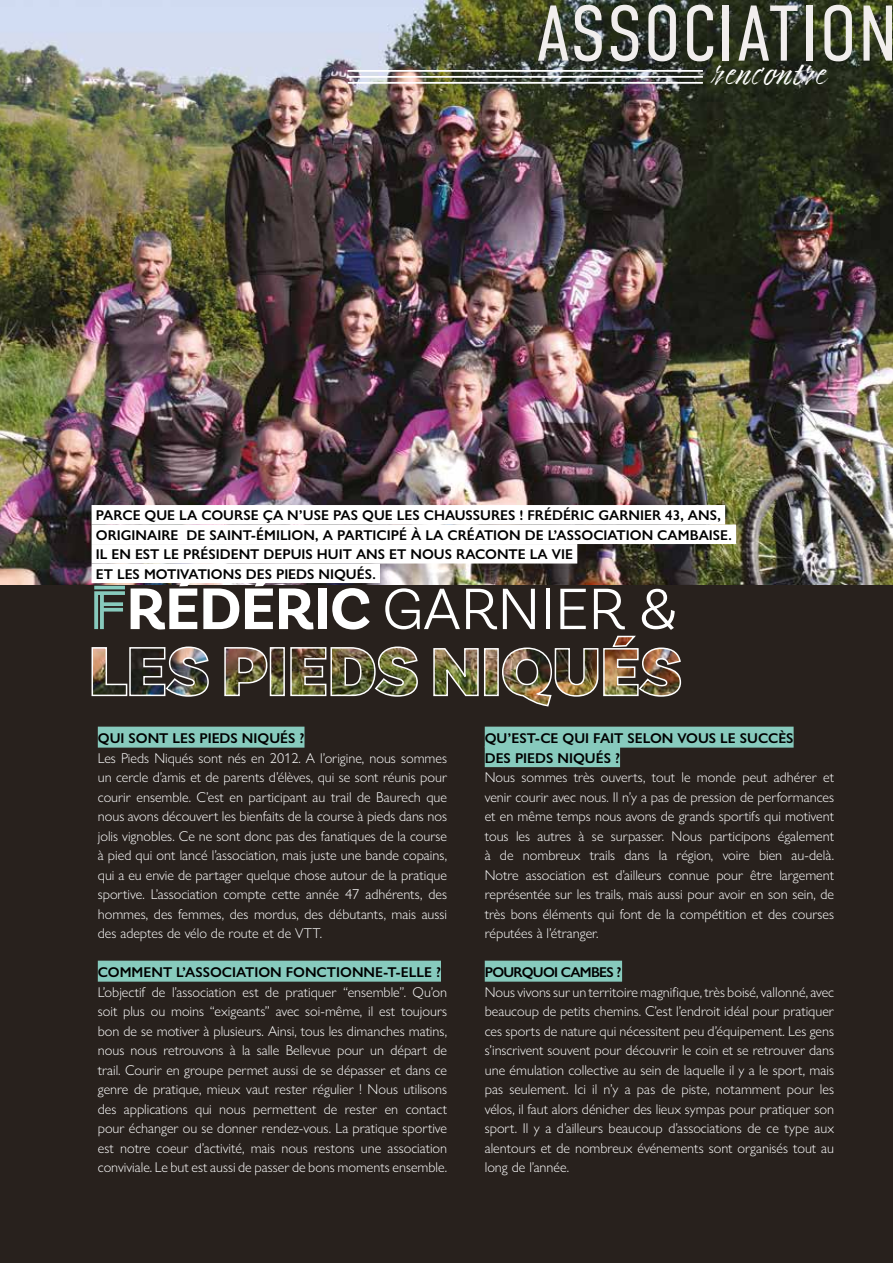
<style>
.page{position:relative;width:893px;height:1263px;background:#fff}
.page>*{position:absolute;margin:0;border:0;box-sizing:border-box;transform-origin:0 0}
.t1{font:300 78.75px "DIN Condensed";letter-spacing:.01em;color:#f1eeed;scale:1.04 1}
.t2{font:300 61.5px "Basic Sans";letter-spacing:-.02em;color:#fff;scale:1.04 1}
.t3{font:30px "Timberline";letter-spacing:.06em;color:#fff}
.t4{font:300 14.25px/19.5px "Gill Sans Nova";color:#fff;text-align:justify}
.t5{font:600 14.25px/19.5px "Gill Sans Nova";color:#000}
.t6{font:600 14.25px "Gill Sans Nova";letter-spacing:-.05em;color:#000}
.s1{font-family:"Arya Double";font-weight:400;color:#87cabd}
.s2{font-weight:700}
</style>
<div class="page">
<img style="left:0;top:0;width:893px;height:585px">
<div style="left:0;top:585px;width:893px;height:678px;background:#28211d"></div>
<div style="left:98px;top:727px;width:206px;height:21px;background:#87cabd"></div>
<div style="left:98px;top:961px;width:343px;height:21px;background:#87cabd"></div>
<div style="left:485px;top:727px;width:309px;height:21px;background:#87cabd"></div>
<div style="left:485px;top:746px;width:135px;height:21px;background:#87cabd"></div>
<div style="left:485px;top:961px;width:137px;height:21px;background:#87cabd"></div>
<hr style="left:348px;top:82px;width:355px;height:2px;background:#fff">
<hr style="left:348px;top:76px;width:355px;height:2px;background:#fff">
<hr style="left:348px;top:70px;width:355px;height:2px;background:#fff">
<div style="left:92px;top:505px;width:633px;height:19px;background:#fff"></div>
<div style="left:92px;top:524px;width:644px;height:20px;background:#fff"></div>
<div style="left:92px;top:544px;width:485px;height:19px;background:#fff"></div>
<div style="left:92px;top:563px;width:288px;height:20px;background:#fff"></div>
<img style="left:91px;top:635px;width:591px;height:72px">
<h1 class="t1" style="left:535px;top:-11px;width:350px">ASSOCIATION</h1>
<h3 class="t3" style="left:715px;top:56px;width:113px">rencontre</h3>
<p class="t5" style="left:96px;top:506px;width:638px">PARCE QUE LA COURSE ÇA N’USE PAS QUE LES CHAUSSURES ! FRÉDÉRIC GARNIER 43, ANS, ORIGINAIRE DE SAINT-ÉMILION, A PARTICIPÉ À LA CRÉATION DE L’ASSOCIATION CAMBAISE.<br>IL EN EST LE PRÉSIDENT DEPUIS HUIT ANS ET NOUS RACONTE LA VIE<br>ET LES MOTIVATIONS DES PIEDS NIQUÉS.</p>
<h2 class="t2" style="left:89px;top:572px;width:567px"><span class="s1">F</span><span class="s2">RÉDÉRIC</span> GARNIER &amp;</h2>
<p class="t5" style="left:98px;top:729px;width:208px">QUI SONT LES PIEDS NIQUÉS ?</p>
<p class="t4" style="left:98px;top:748px;width:351px">Les Pieds Niqués sont nés en 2012. A l’origine, nous sommes un cercle d’amis et de parents d’élèves, qui se sont réunis pour courir ensemble. C’est en participant au trail de Baurech que nous avons découvert les bienfaits de la course à pieds dans nos jolis vignobles. Ce ne sont donc pas des fanatiques de la course à pied qui ont lancé l’association, mais juste une bande copains, qui a eu envie de partager quelque chose autour de la pratique sportive. L’association compte cette année 47 adhérents, des hommes, des femmes, des mordus, des débutants, mais aussi des adeptes de vélo de route et de VTT.</p>
<p class="t5" style="left:98px;top:963px;width:345px">COMMENT L’ASSOCIATION FONCTIONNE-T-ELLE ?</p>
<p class="t4" style="left:98px;top:982px;width:351px">L’objectif de l’association est de pratiquer “ensemble”. Qu’on soit plus ou moins “exigeants” avec soi-même, il est toujours bon de se motiver à plusieurs. Ainsi, tous les dimanches matins, nous nous retrouvons à la salle Bellevue pour un départ de trail. Courir en groupe permet aussi de se dépasser et dans ce genre de pratique, mieux vaut rester régulier ! Nous utilisons des applications qui nous permettent de rester en contact pour échanger ou se donner rendez-vous. La pratique sportive est notre coeur d’activité, mais nous restons une association conviviale. Le but est aussi de passer de bons moments ensemble.</p>
<p class="t5" style="left:485px;top:729px;width:310px">QU’EST-CE QUI FAIT SELON VOUS LE SUCCÈS<br>DES PIEDS NIQUÉS ?</p>
<p class="t4" style="left:485px;top:768px;width:351px">Nous sommes très ouverts, tout le monde peut adhérer et venir courir avec nous. Il n’y a pas de pression de performances et en même temps nous avons de grands sportifs qui motivent tous les autres à se surpasser. Nous participons également à de nombreux trails dans la région, voire bien au-delà.<br>Notre association est d’ailleurs connue pour être largement représentée sur les trails, mais aussi pour avoir en son sein, de très bons éléments qui font de la compétition et des courses réputées à l’étranger.</p>
<p class="t6" style="left:485px;top:964px;width:138px">POURQUOI CAMBES ?</p>
<p class="t4" style="left:485px;top:982px;width:351px">Nous vivons sur un territoire magnifique, très boisé, vallonné, avec beaucoup de petits chemins. C’est l’endroit idéal pour pratiquer ces sports de nature qui nécessitent peu d’équipement. Les gens s’inscrivent souvent pour découvrir le coin et se retrouver dans une émulation collective au sein de laquelle il y a le sport, mais pas seulement. Ici il n’y a pas de piste, notamment pour les vélos, il faut alors dénicher des lieux sympas pour pratiquer son sport. Il y a d’ailleurs beaucoup d’associations de ce type aux alentours et de nombreux événements sont organisés tout au long de l’année.</p>
</div>
